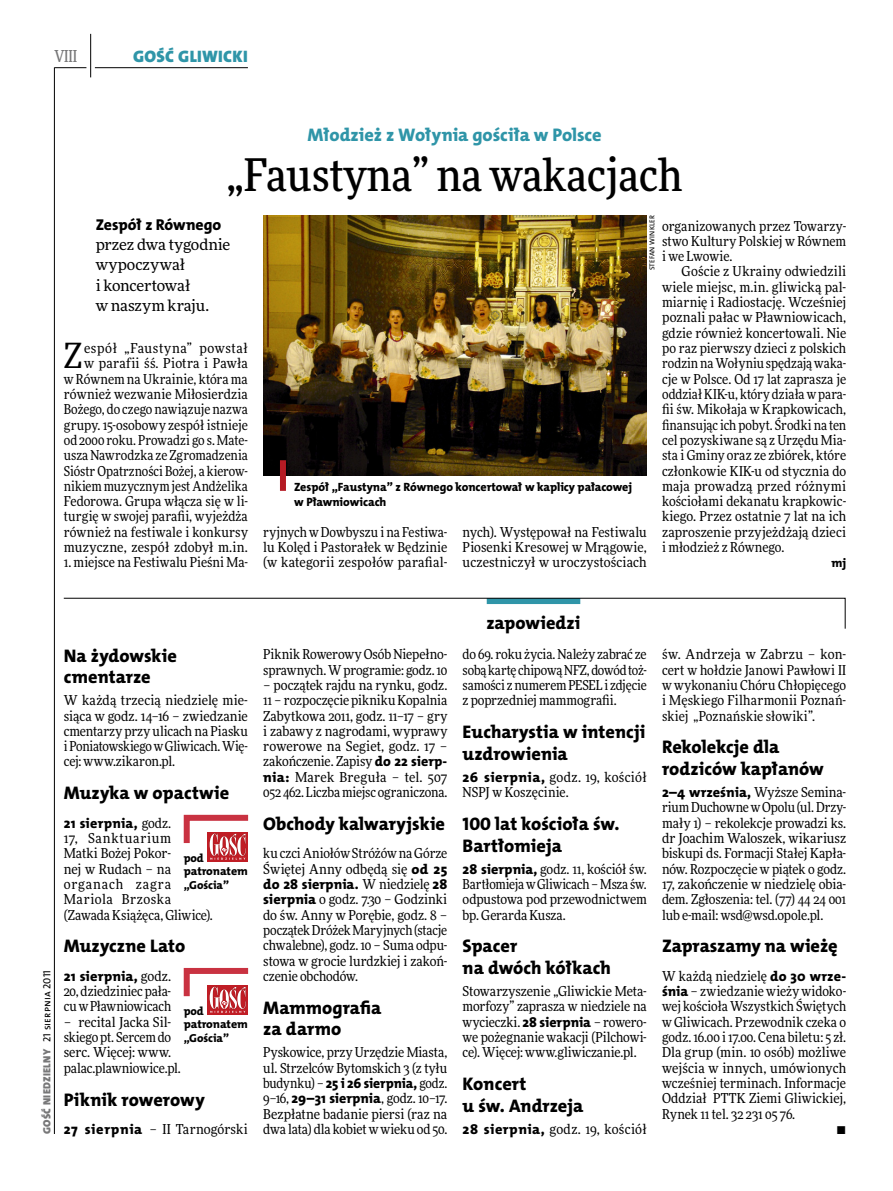
<style>
.page{position:relative;width:893px;height:1191px;background:#fff}
.page>*{position:absolute;margin:0;border:0;box-sizing:border-box;transform-origin:0 0}
.t1{font:500 45px "Freeday Narrow";color:#000}
.t2{font:34.8px "Freeday Narrow News";color:#000}
.t3{font:18.3px/21.6px "The Mix HP8 Ex Bld";color:#000}
.t4{font:18.3px "The Mix HP8 Ex Bld";letter-spacing:-.005em;color:#2f95a8}
.t5{font:16.65px "The Mix HP9 Blk";letter-spacing:.02em;color:#2f95a8}
.t6{font:500 16.5px "Freeday Narrow";color:#777778;scale:.9 1}
.t7{font:15.75px "The Mix HP8 Ex Bld";color:#000}
.t8{font:15.45px/20.4px "Freeday News";color:#000}
.t9{font:13.95px "The Mix HP8 Ex Bld";letter-spacing:.005em;color:#000}
.t10{font:13.65px/15.3px "Freeday Narrow News";color:#000;text-align:justify}
.t11{font:13.65px "Freeday Narrow News";letter-spacing:.02em;color:#000}
.t12{font:12.3px "The Mix HP8 Ex Bld";color:#000}
.t13{font:12px/15.3px "The Mix HP8 Ex Bld";letter-spacing:-.005em;color:#000}
.t14{font:11.7px/13.5px "The Mix HP8 Ex Bld";letter-spacing:-.005em;color:#000}
.t15{font:10.5px "The Mix HP9 Blk";letter-spacing:.025em;color:#777778}
.t16{font:7.2px "The Mix HP5 Plain";letter-spacing:.015em;color:#000}
.s1{font-family:"The Mix HP5 Plain";color:#000}
.s2{font-family:"Freeday Narrow News";font-size:13.65px}
.s3{font-family:"The Mix HP8 Ex Bld";font-size:13.95px}
</style>
<div class="page">
<hr style="left:54px;top:67px;width:1px;height:1067px;background:#000">
<hr style="left:90px;top:34px;width:1px;height:43px;background:#000">
<hr style="left:54px;top:67px;width:32px;height:1px;background:#000">
<hr style="left:95px;top:67px;width:153px;height:1px;background:#000">
<svg style="left:63px;top:598px;width:782px;height:31px"></svg>
<svg style="left:208px;top:859px;width:40px;height:2px"></svg>
<svg style="left:183px;top:814px;width:66px;height:45px"></svg>
<svg style="left:208px;top:1012px;width:40px;height:2px"></svg>
<svg style="left:183px;top:967px;width:66px;height:45px"></svg>
<img style="left:263px;top:215px;width:383px;height:260px">
<div style="left:280px;top:460px;width:6px;height:31px;background:#b51b24"></div>
<p class="t6" style="left:54px;top:46px;width:27px">VIII</p>
<p class="t5" style="left:133px;top:46px;width:116px">GOŚĆ GLIWICKI</p>
<h3 class="t4" style="left:307px;top:123px;width:296px">Młodzież z Wołynia gościła w Polsce</h3>
<h1 class="t1" style="left:227px;top:147px;width:457px">„Faustyna” na wakacjach</h1>
<p class="t7" style="left:96px;top:214px;width:127px">Zespół z Równego</p>
<p class="t8" style="left:96px;top:234px;width:136px">przez dwa tygodnie wypoczywał<br>i koncertował<br>w naszym kraju.</p>
<p class="t10" style="left:64px;top:340px;width:186px;text-align:right">espół „Faustyna” powstał<br>w parafii śś. Piotra i Pawła<br>w Równem na Ukrainie, która ma również wezwanie Miłosierdzia<br>Bożego, do czego nawiązuje nazwa grupy. 15-osobowy zespół istnieje od 2000 roku. Prowadzi go s. Mate&shy;usza Nawrodzka ze Zgromadzenia<br>Sióstr Opatrzności Bożej, a kierow&shy;nikiem muzycznym jest Andżelika<br>Fedorowa. Grupa włącza się w li&shy;turgię w swojej parafii, wyjeżdża również na festiwale i konkursy muzyczne, zespół zdobył m.in.</p>
<p class="t10" style="left:64px;top:555px;width:186px">1. miejsce na Festiwalu Pieśni Ma-</p>
<h2 class="t2" style="left:64px;top:334px;width:20px">Z</h2>
<p class="t16" style="left:647px;top:270px;width:55px;rotate:-90deg">Stefan Winkler</p>
<p class="t10" style="left:662px;top:218px;width:186px">organizowanych przez Towarzy&shy;stwo Kultury Polskiej w Równem i we Lwowie.</p>
<p class="t10" style="left:662px;top:264px;width:186px;text-indent:20px">Goście z Ukrainy odwiedzili wiele miejsc, m.in. gliwicką pal&shy;miarnię i Radiostację. Wcześniej poznali pałac w Pławniowicach, gdzie również koncertowali. Nie po raz pierwszy dzieci z polskich rodzin na Wołyniu spędzają waka&shy;cje w Polsce. Od 17 lat zaprasza je oddział KIK-u, który działa w para&shy;fii św. Mikołaja w Krapkowicach, finansując ich pobyt. Środki na ten cel pozyskiwane są z Urzędu Mia&shy;sta i Gminy oraz ze zbiórek, które członkowie KIK-u od stycznia do maja prowadzą przed różnymi kościołami dekanatu krapkowic&shy;kiego. Przez ostatnie 7 lat na ich zaproszenie przyjeżdżają dzieci i młodzież z Równego.</p>
<p class="t12" style="left:831px;top:555px;width:16px">mj</p>
<p class="t13" style="left:294px;top:479px;width:339px">Zespół „Faustyna” z Równego koncertował w kaplicy pałacowej w Pławniowicach</p>
<p class="t10" style="left:263px;top:524px;width:186px">ryjnych w Dowbyszu i na Festiwa&shy;lu Kolęd i Pastorałek w Będzinie (w kategorii zespołów parafial-</p>
<p class="t10" style="left:463px;top:524px;width:186px">nych). Występował na Festiwalu Piosenki Kresowej w Mrągowie, uczestniczył w uroczystościach</p>
<p class="t15" style="left:40px;top:1134px;width:165px;rotate:-90deg">GOŚĆ NIEDZIELNY <span class="s1">21 sierpnia 2011</span></p>
<h3 class="t3" style="left:64px;top:644px;width:115px">Na żydowskie cmentarze</h3>
<p class="t10" style="left:64px;top:692px;width:186px">W każdą trzecią niedzielę mie&shy;siąca w godz. 14–16 – zwiedzanie cmentarzy przy ulicach na Piasku i Poniatowskiego w Gliwicach. Wię&shy;cej: www.zikaron.pl.</p>
<h3 class="t3" style="left:64px;top:782px;width:167px">Muzyka w opactwie</h3>
<p class="t9" style="left:64px;top:814px;width:109px">21 sierpnia, <span class="s2">godz.</span></p>
<p class="t10" style="left:64px;top:830px;width:151px;text-align:left">17, Sanktuarium<br>Matki Bożej Pokor-<br>nej w Rudach – na organach zagra<br>Mariola Brzoska (Zawada Książęca, Gliwice).</p>
<h3 class="t3" style="left:64px;top:935px;width:123px">Muzyczne Lato</h3>
<p class="t9" style="left:64px;top:967px;width:109px">21 sierpnia, <span class="s2">godz.</span></p>
<p class="t10" style="left:64px;top:983px;width:109px">20, dziedziniec pała&shy;cu w Pławniowicach</p>
<p class="t10" style="left:64px;top:1014px;width:119px;text-align:left">– recital Jacka Sil&shy;skiego pt. Sercem do serc. Więcej: www. palac.plawniowice.pl.</p>
<h3 class="t3" style="left:64px;top:1088px;width:143px">Piknik rowerowy</h3>
<p class="t10" style="left:64px;top:1121px;width:186px"><span class="s3">27 sierpnia</span> – II Tarnogórski</p>
<p class="t14" style="left:184px;top:851px;width:66px">pod patronatem „Gościa”</p>
<p class="t14" style="left:184px;top:1004px;width:66px">pod patronatem „Gościa”</p>
<p class="t10" style="left:263px;top:646px;width:186px">Piknik Rowerowy Osób Niepełno&shy;sprawnych. W programie: godz. 10</p>
<p class="t10" style="left:263px;top:677px;width:186px">– początek rajdu na rynku, godz.<br>11 – rozpoczęcie pikniku Kopalnia Zabytkowa 2011, godz. 11–17 – gry i zabawy z nagrodami, wyprawy rowerowe na Segiet, godz. 17 – zakończenie. Zapisy <span class="s3">do 22 sierp&shy;nia:</span> Marek Breguła – tel. 507<br>052 462. Liczba miejsc ograniczona.</p>
<h3 class="t3" style="left:263px;top:813px;width:183px">Obchody kalwaryjskie</h3>
<p class="t10" style="left:263px;top:845px;width:186px">ku czci Aniołów Stróżów na Górze<br>Świętej Anny odbędą się <span class="s3">od 25</span></p>
<p class="t9" style="left:263px;top:875px;width:186px">do 28 sierpnia. <span class="s2">W niedzielę</span> 28</p>
<p class="t10" style="left:263px;top:891px;width:186px"><span class="s3">sierpnia</span> o godz. 7.30 – Godzinki do św. Anny w Porębie, godz. 8 – początek Dróżek Maryjnych (stacje chwalebne), godz. 10 – Suma odpu&shy;stowa w grocie lurdzkiej i zakoń&shy;czenie obchodów.</p>
<h3 class="t3" style="left:263px;top:997px;width:120px">Mammografia za darmo</h3>
<p class="t10" style="left:263px;top:1044px;width:186px">Pyskowice, przy Urzędzie Miasta, ul. Strzelców Bytomskich 3 (z tyłu budynku) – <span class="s3">25 i 26 sierpnia,</span> godz.<br>9–16, <span class="s3">29–31 sierpnia</span>, godz. 10–17.<br>Bezpłatne badanie piersi (raz na dwa lata) dla kobiet w wieku od 50.</p>
<h3 class="t3" style="left:486px;top:612px;width:95px">zapowiedzi</h3>
<p class="t10" style="left:463px;top:646px;width:186px">do 69. roku życia. Należy zabrać ze sobą kartę chipową NFZ, dowód toż&shy;samości z numerem PESEL i zdjęcie z poprzedniej mammografii.</p>
<h3 class="t3" style="left:463px;top:721px;width:184px">Eucharystia w intencji uzdrowienia</h3>
<p class="t10" style="left:463px;top:769px;width:186px"><span class="s3">26 sierpnia,</span> godz. 19, kościół<br>NSPJ w Koszęcinie.</p>
<h3 class="t3" style="left:463px;top:813px;width:158px">100 lat kościoła św.<br>Bartłomieja</h3>
<p class="t10" style="left:463px;top:861px;width:186px"><span class="s3">28 sierpnia,</span> godz. 11, kościół św.<br>Bartłomieja w Gliwicach – Msza św. odpustowa pod przewodnictwem bp. Gerarda Kusza.</p>
<h3 class="t3" style="left:463px;top:935px;width:150px">Spacer<br>na dwóch kółkach</h3>
<p class="t10" style="left:463px;top:983px;width:186px">Stowarzyszenie „Gliwickie Meta&shy;morfozy” zaprasza w niedziele na wycieczki. <span class="s3">28 sierpnia</span> – rowero&shy;we pożegnanie wakacji (Pilchowi&shy;ce). Więcej: www.gliwiczanie.pl.</p>
<h3 class="t3" style="left:463px;top:1073px;width:122px">Koncert<br>u św. Andrzeja</h3>
<p class="t11" style="left:463px;top:1120px;width:186px"><span class="s3">28 sierpnia,</span> godz. 19, kościół</p>
<p class="t10" style="left:662px;top:646px;width:186px">św. Andrzeja w Zabrzu – kon&shy;cert w hołdzie Janowi Pawłowi II w wykonaniu Chóru Chłopięcego i Męskiego Filharmonii Poznań&shy;skiej „Poznańskie słowiki”.</p>
<h3 class="t3" style="left:662px;top:736px;width:163px">Rekolekcje dla rodziców kapłanów</h3>
<p class="t10" style="left:662px;top:784px;width:186px"><span class="s3">2–4 września,</span> Wyższe Semina&shy;rium Duchowne w Opolu (ul. Drzy&shy;mały 1) – rekolekcje prowadzi ks. dr Joachim Waloszek, wikariusz biskupi ds. Formacji Stałej Kapła&shy;nów. Rozpoczęcie w piątek o godz.<br>17, zakończenie w niedzielę obia&shy;dem. Zgłoszenia: tel. (77) 44 24 001 lub e-mail: wsd@wsd.opole.pl.</p>
<h3 class="t3" style="left:662px;top:935px;width:177px">Zapraszamy na wieżę</h3>
<p class="t10" style="left:662px;top:968px;width:186px">W każdą niedzielę <span class="s3">do 30 wrze-</span></p>
<p class="t10" style="left:662px;top:983px;width:186px"><span class="s3">śnia</span> – zwiedzanie wieży widoko-</p>
<p class="t10" style="left:662px;top:998px;width:186px">wej kościoła Wszystkich Świętych</p>
<p class="t10" style="left:662px;top:1014px;width:186px">w Gliwicach. Przewodnik czeka o</p>
<p class="t10" style="left:662px;top:1029px;width:186px">godz. 16.00 i 17.00. Cena biletu: 5 zł.</p>
<p class="t10" style="left:662px;top:1044px;width:186px">Dla grup (min. 10 osób) możliwe</p>
<p class="t10" style="left:662px;top:1060px;width:186px">wejścia w innych, umówionych</p>
<p class="t10" style="left:662px;top:1075px;width:186px">wcześniej terminach. Informacje</p>
<p class="t10" style="left:662px;top:1090px;width:186px">Oddział PTTK Ziemi Gliwickiej,</p>
<p class="t10" style="left:662px;top:1106px;width:135px">Rynek 11 tel. 32 231 05 76.</p>
<p class="t10" style="left:837px;top:1121px;width:11px">•</p>
</div>
